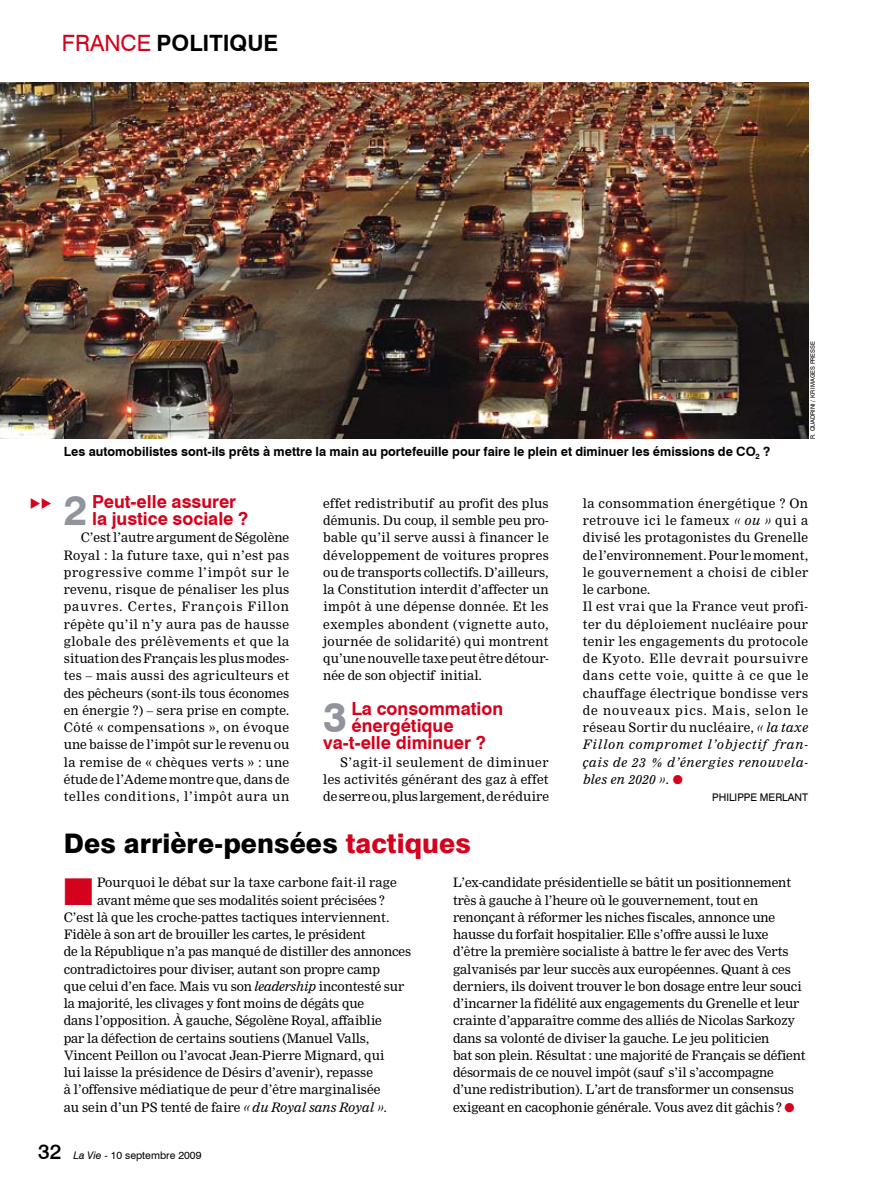
<style>
.page{position:relative;width:872px;height:1191px;background:#fff}
.page>*{position:absolute;margin:0;border:0;box-sizing:border-box;transform-origin:0 0}
.t1{font:700 42px "Swiss 721 BT";color:#91939d}
.t2{font:800 27px "Swiss 721 BT";color:#000}
.t3{font:700 22.5px "Swiss 721 BT";color:#000}
.t4{font:700 18px/17.2px "Swiss 721 BT";color:#d4021d}
.t5{font:12.75px/17.2px "Nimrod";letter-spacing:-.01em;color:#000;text-align:justify}
.t6{font:12.75px/17.2px "Nimrod";letter-spacing:.03em;color:#000}
.t7{font:700 12.75px "Swiss 721 BT";color:#000}
.t8{font:12.75px "Nimrod";letter-spacing:.01em;color:#000}
.t9{font:10.5px "Swiss 721 BT";color:#000}
.t10{font:6px "Swiss 721 BT";color:#000}
.s1{font-weight:400;color:#d4021d}
.s2{font-style:italic}
.s3{color:#d4021d}
.s4{font-weight:500;font-size:21px}
</style>
<div class="page">
<img style="left:0;top:83px;width:808px;height:356px">
<h3 class="t3" style="left:62px;top:29px;width:218px"><span class="s1">FRANCE</span> POLITIQUE</h3>
<p class="t7" style="left:64px;top:444px;width:708px">Les automobilistes sont-ils prêts à mettre la main au portefeuille pour faire le plein et diminuer les émissions de CO<sub>2</sub> ?</p>
<p class="t10" style="left:809px;top:439px;width:99px;rotate:-90deg">R. QUADRINI / KR IMAGES PRESSE</p>
<h1 class="t1" style="left:64px;top:484px;width:25px">2</h1>
<h3 class="t4" style="left:92px;top:492px;width:158px">Peut-elle assurer la justice sociale ?</h3>
<p class="t5" style="left:64px;top:529px;width:227px;text-indent:17px">C’est l’autre argument de Ségolène Royal : la future taxe, qui n’est pas progressive comme l’impôt sur le revenu, risque de pénaliser les plus pauvres. Certes, François Fillon répète qu’il n’y aura pas de hausse globale des prélèvements et que la situation des Français les plus modes&shy;tes – mais aussi des agriculteurs et des pêcheurs (sont-ils tous économes en énergie ?) – sera prise en compte.<br>Côté « compensations », on évoque une baisse de l’impôt sur le revenu ou la remise de « chèques verts » : une étude de l’Ademe montre que, dans de telles conditions, l’impôt aura un</p>
<p class="t5" style="left:323px;top:494px;width:227px">effet redistributif au profit des plus démunis. Du coup, il semble peu pro&shy;bable qu’il serve aussi à financer le développement de voitures propres ou de transports collectifs. D’ailleurs, la Constitution interdit d’affecter un impôt à une dépense donnée. Et les exemples abondent (vignette auto, journée de solidarité) qui montrent qu’une nouvelle taxe peut être détour&shy;née de son objectif initial.</p>
<h1 class="t1" style="left:323px;top:691px;width:25px">3</h1>
<h3 class="t4" style="left:351px;top:699px;width:153px">La consommation</h3>
<h3 class="t4" style="left:351px;top:717px;width:104px">énergétique</h3>
<h3 class="t4" style="left:323px;top:734px;width:164px">va-t-elle diminuer ?</h3>
<p class="t5" style="left:323px;top:753px;width:227px;text-indent:17px">S’agit-il seulement de diminuer les activités générant des gaz à effet de serre ou, plus largement, de réduire</p>
<p class="t6" style="left:583px;top:494px;width:227px">la consommation énergétique ? On retrouve ici le fameux <span class="s2">« ou »</span> qui a divisé les protagonistes du Grenelle de l’environnement. Pour le moment, le gouvernement a choisi de cibler le carbone.<br>Il est vrai que la France veut profi&shy;ter du déploiement nucléaire pour tenir les engagements du protocole de Kyoto. Elle devrait poursuivre dans cette voie, quitte à ce que le chauffage électrique bondisse vers de nouveaux pics. Mais, selon le réseau Sortir du nucléaire, <span class="s2">« la taxe<br>Fillon compromet l’objectif fran&shy;çais de 23 % d’énergies renouvela&shy;bles en 2020 »</span>. <span class="s3">●</span></p>
<p class="t9" style="left:712px;top:791px;width:98px">PHILIPPE MERLANT</p>
<h2 class="t2" style="left:64px;top:827px;width:409px">Des arrière-pensées <span class="s3">tactiques</span></h2>
<p class="t8" style="left:64px;top:875px;width:334px"><span class="s3">■</span> Pourquoi le débat sur la taxe carbone fait-il rage</p>
<p class="t5" style="left:453px;top:874px;width:354px;text-align:left">L’ex-candidate présidentielle se bâtit un positionnement très à gauche à l’heure où le gouvernement, tout en renonçant à réformer les niches fiscales, annonce une hausse du forfait hospitalier. Elle s’offre aussi le luxe d’être la première socialiste à battre le fer avec des Verts galvanisés par leur succès aux européennes. Quant à ces derniers, ils doivent trouver le bon dosage entre leur souci d’incarner la fidélité aux engagements du Grenelle et leur crainte d’apparaître comme des alliés de Nicolas Sarkozy dans sa volonté de diviser la gauche. Le jeu politicien<br>bat son plein. Résultat : une majorité de Français se défient désormais de ce nouvel impôt (sauf s’il s’accompagne d’une redistribution). L’art de transformer un consensus exigeant en cacophonie générale. Vous avez dit gâchis ? <span class="s3">●</span></p>
<p class="t5" style="left:97px;top:891px;width:289px">avant même que ses modalités soient précisées ?</p>
<p class="t5" style="left:64px;top:908px;width:327px">C’est là que les croche-pattes tactiques interviennent.</p>
<p class="t5" style="left:64px;top:926px;width:303px">Fidèle à son art de brouiller les cartes, le président</p>
<p class="t5" style="left:64px;top:943px;width:349px">de la République n’a pas manqué de distiller des annonces</p>
<p class="t5" style="left:64px;top:960px;width:318px">contradictoires pour diviser, autant son propre camp</p>
<p class="t5" style="left:64px;top:977px;width:342px">que celui d’en face. Mais vu son <span class="s2">leadership</span> incontesté sur</p>
<p class="t5" style="left:64px;top:995px;width:302px">la majorité, les clivages y font moins de dégâts que</p>
<p class="t5" style="left:64px;top:1012px;width:319px">dans l’opposition. À gauche, Ségolène Royal, affaiblie</p>
<p class="t5" style="left:64px;top:1029px;width:307px">par la défection de certains soutiens (Manuel Valls,</p>
<p class="t5" style="left:64px;top:1046px;width:322px">Vincent Peillon ou l’avocat Jean-Pierre Mignard, qui</p>
<p class="t5" style="left:64px;top:1064px;width:311px">lui laisse la présidence de Désirs d’avenir), repasse</p>
<p class="t5" style="left:64px;top:1081px;width:318px">à l’offensive médiatique de peur d’être marginalisée</p>
<p class="t5" style="left:64px;top:1098px;width:325px">au sein d’un PS tenté de faire <span class="s2">« du Royal sans Royal »</span>.</p>
<p class="t9" style="left:38px;top:1148px;width:165px"><span class="s4">32</span> <span class="s2">La Vie</span> - 10 septembre 2009</p>
</div>
